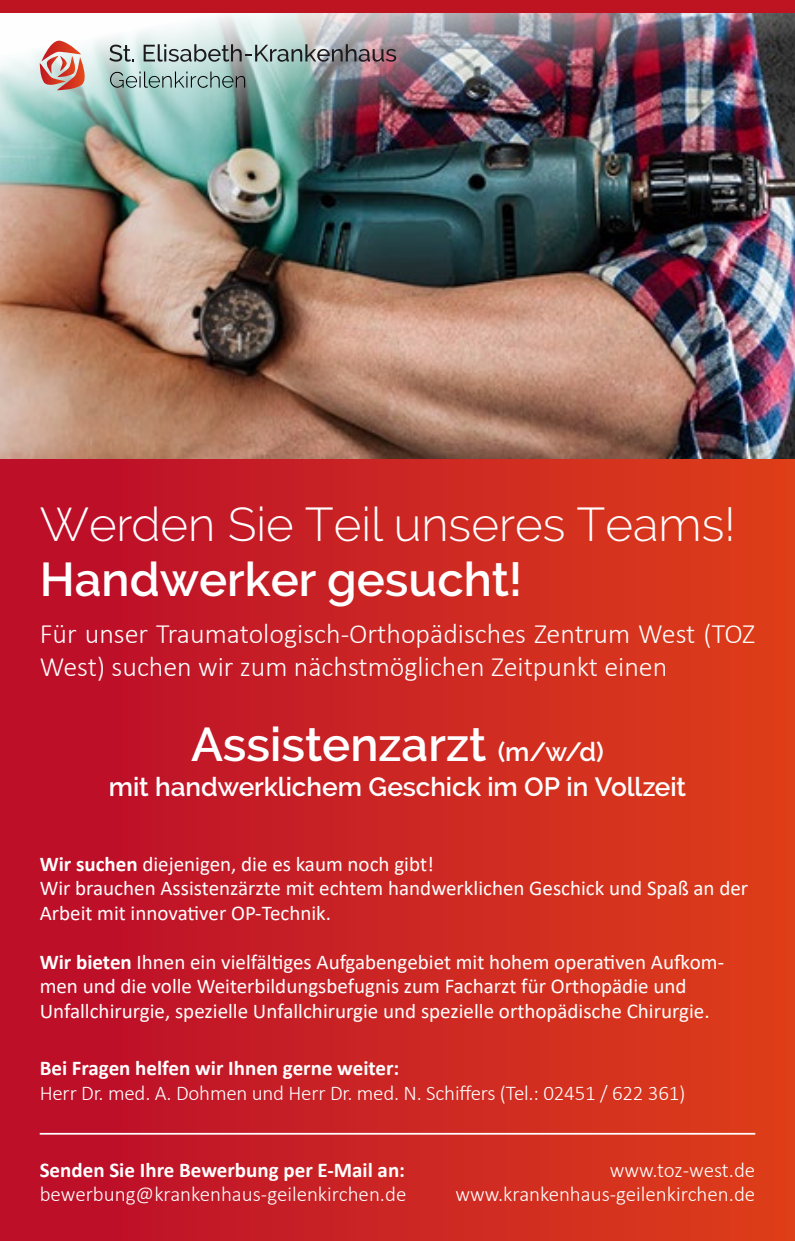
<style>
.page{position:relative;width:795px;height:1241px;background:#fff}
.page>*{position:absolute;margin:0;border:0;box-sizing:border-box;transform-origin:0 0}
.t1{font:600 47.25px "Raleway";color:#fff}
.t2{font:300 47.25px "Raleway";color:#fff}
.t3{font:300 28px/33.2px "Calibri";color:#fff}
.t4{font:600 26.25px "Raleway";letter-spacing:-.005em;color:#fff}
.t5{font:21px/24.5px "Calibri";color:#fff}
.t6{font:300 21px/24.5px "Calibri";color:#fff;text-align:right}
.t7{font:700 21px "Calibri";color:#fff}
.s1{font-size:26.25px}
.s2{font-weight:700}
</style>
<div class="page">
<img style="left:0;top:12px;width:795px;height:447px">
<div style="left:0;top:459px;width:795px;height:781px;background:linear-gradient(to right,#ba0b2b,#de3f1a)"></div>
<div style="left:0;top:0;width:795px;height:12px;background:#be1421"></div>
<svg style="left:110px;top:71px;width:135px;height:17px;background:#91aba8"></svg>
<svg style="left:109px;top:45px;width:25px;height:17px"></svg>
<svg style="left:144px;top:44px;width:252px;height:18px;background:#93989a"></svg>
<svg style="left:40px;top:41px;width:50px;height:49px"></svg>
<hr style="left:40px;top:1132px;width:715px;height:2px;background:#fff">
<h1 class="t2" style="left:40px;top:497px;width:697px">Werden Sie Teil unseres Teams!</h1>
<h1 class="t1" style="left:40px;top:551px;width:484px">Handwerker gesucht!</h1>
<h2 class="t3" style="left:40px;top:616px;width:717px">Für unser Traumatologisch-Orthopädisches Zentrum West (TOZ<br>West) suchen wir zum nächstmöglichen Zeitpunkt einen</h2>
<h1 class="t1" style="left:191px;top:717px;width:414px">Assistenzarzt <span class="s1">(m/w/d)</span></h1>
<p class="t4" style="left:109px;top:771px;width:579px">mit handwerklichem Geschick im OP in Vollzeit</p>
<p class="t5" style="left:40px;top:850px;width:710px"><span class="s2">Wir suchen</span> diejenigen, die es kaum noch gibt!<br>Wir brauchen Assistenzärzte mit echtem handwerklichen Geschick und Spaß an der<br>Arbeit mit innovativer OP-Technik.</p>
<p class="t5" style="left:40px;top:948px;width:686px"><span class="s2">Wir bieten</span> Ihnen ein vielfältiges Aufgabengebiet mit hohem operativen Aufkom&shy;men und die volle Weiterbildungsbefugnis zum Facharzt für Orthopädie und<br>Unfallchirurgie, spezielle Unfallchirurgie und spezielle orthopädische Chirurgie.</p>
<p class="t7" style="left:40px;top:1052px;width:361px">Bei Fragen helfen wir Ihnen gerne weiter:</p>
<p class="t6" style="left:40px;top:1079px;width:647px">Herr Dr. med. A. Dohmen und Herr Dr. med. N. Schiffers (Tel.: 02451 / 622 361)</p>
<p class="t7" style="left:40px;top:1154px;width:367px">Senden Sie Ihre Bewerbung per E-Mail an:</p>
<p class="t6" style="left:40px;top:1181px;width:368px">bewerbung@krankenhaus-geilenkirchen.de</p>
<p class="t6" style="left:455px;top:1157px;width:301px">www.toz-west.de www.krankenhaus-geilenkirchen.de</p>
</div>
